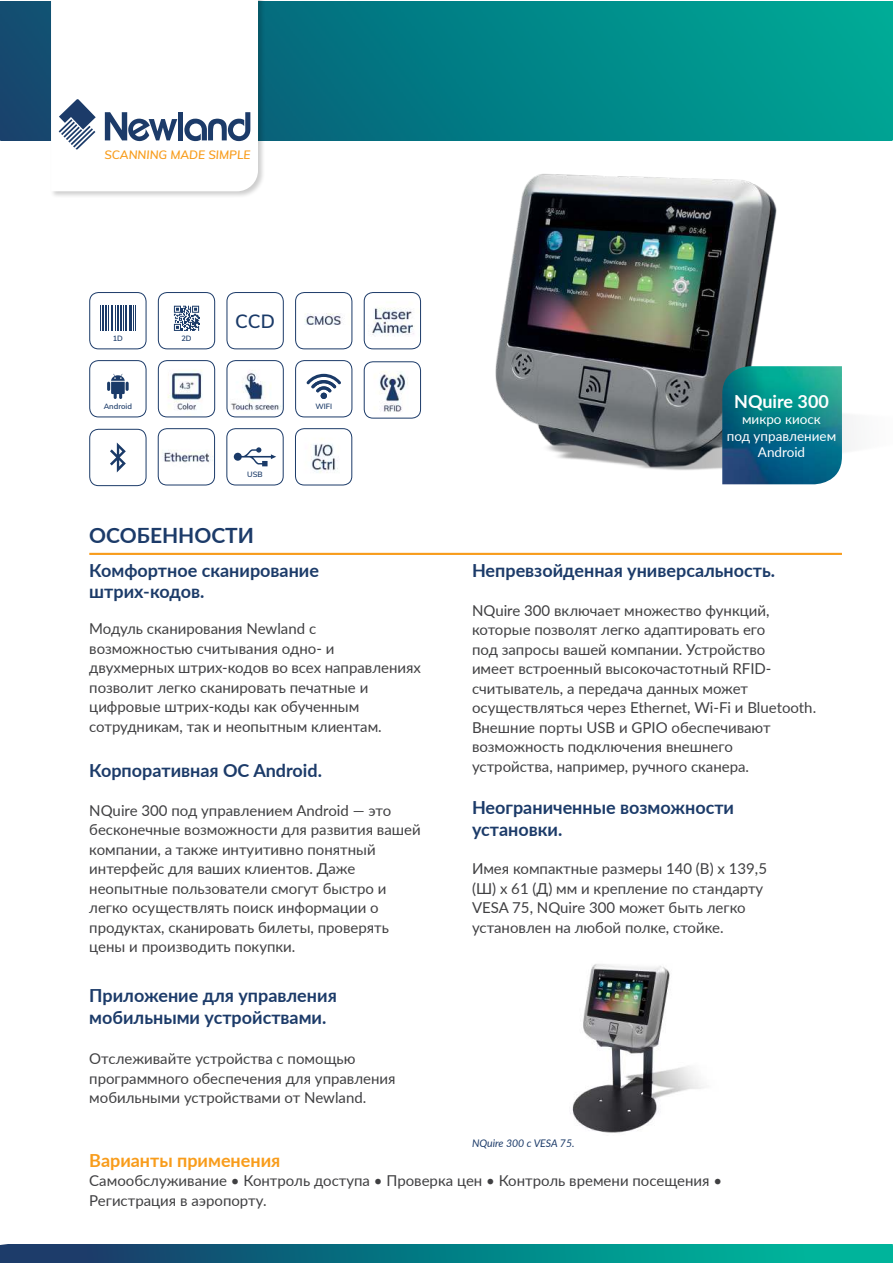
<style>
.page{position:relative;width:893px;height:1263px;background:#fff}
.page>*{position:absolute;margin:0;border:0;box-sizing:border-box;transform-origin:0 0}
.t1{font:700 21px "Lato";color:#1c3b69}
.t2{font:600 18.9px "Muli";color:#1a3a68}
.t3{font:700 18px/21.6px "Lato";color:#1c3b69}
.t4{font:700 18px "Lato";color:#f89c1b}
.t5{font:700 18px "Lato";color:#fff}
.t6{font:15px/19.5px "Lato";color:#404042}
.t7{font:13.5px/16.2px "Lato";color:#fff;text-align:center}
.t8{font:italic 600 11.85px "Muli";color:#f89c1b}
.t9{font:italic 10.5px "Lato";color:#1c3b69}
.t10{font:600 7.5px "Muli";color:#1a3a68}
</style>
<div class="page">
<img style="left:0;top:1px;width:893px;height:139px">
<div style="left:49px;top:0;width:217px;height:199px;background:#000;opacity:.2"></div>
<svg style="left:51px;top:0;width:207px;height:191px"></svg>
<img style="left:0;top:1245px;width:893px;height:18px">
<img style="left:495px;top:174px;width:356px;height:296px">
<img style="left:722px;top:366px;width:120px;height:118px">
<hr style="left:89px;top:553px;width:753px;height:2px;background:#f89c1b">
<img style="left:364px;top:361px;width:57px;height:57px">
<div style="left:364px;top:361px;width:57px;height:58px;border:1px solid #1c3b69;border-radius:9px"></div>
<svg style="left:107px;top:374px;width:22px;height:25px"></svg>
<div style="left:89px;top:360px;width:57px;height:57px;border:1px solid #1c3b69;border-radius:9px"></div>
<div style="left:227px;top:292px;width:57px;height:57px;border:1px solid #1c3b69;border-radius:9px"></div>
<svg style="left:234px;top:447px;width:42px;height:19px"></svg>
<div style="left:226px;top:428px;width:58px;height:57px;border:1px solid #1c3b69;border-radius:9px"></div>
<img style="left:227px;top:360px;width:57px;height:57px">
<div style="left:227px;top:360px;width:57px;height:57px;border:1px solid #1c3b69;border-radius:9px"></div>
<svg style="left:174px;top:306px;width:25px;height:25px"></svg>
<div style="left:158px;top:292px;width:57px;height:57px;border:1px solid #1c3b69;border-radius:9px"></div>
<img style="left:158px;top:428px;width:57px;height:57px">
<div style="left:158px;top:428px;width:57px;height:57px;border:1px solid #1c3b69;border-radius:9px"></div>
<img style="left:158px;top:360px;width:57px;height:57px">
<div style="left:158px;top:360px;width:57px;height:57px;border:1px solid #1c3b69;border-radius:9px"></div>
<img style="left:295px;top:292px;width:57px;height:57px">
<div style="left:295px;top:292px;width:57px;height:57px;border:1px solid #1c3b69;border-radius:9px"></div>
<img style="left:364px;top:292px;width:57px;height:57px">
<div style="left:364px;top:292px;width:57px;height:57px;border:1px solid #1c3b69;border-radius:9px"></div>
<img style="left:295px;top:428px;width:57px;height:57px">
<div style="left:295px;top:428px;width:57px;height:57px;border:1px solid #1c3b69;border-radius:9px"></div>
<svg style="left:306px;top:374px;width:35px;height:25px"></svg>
<div style="left:295px;top:360px;width:57px;height:57px;border:1px solid #1c3b69;border-radius:9px"></div>
<svg style="left:100px;top:306px;width:36px;height:25px"></svg>
<div style="left:89px;top:292px;width:57px;height:57px;border:1px solid #1c3b69;border-radius:9px"></div>
<img style="left:570px;top:964px;width:134px;height:169px">
<svg style="left:110px;top:442px;width:16px;height:30px"></svg>
<div style="left:89px;top:429px;width:57px;height:57px;border:1px solid #1c3b69;border-radius:9px"></div>
<p class="t8" style="left:104px;top:151px;width:148px">SCANNING MADE SIMPLE</p>
<p class="t10" style="left:113px;top:336px;width:12px">1D</p>
<p class="t10" style="left:104px;top:404px;width:30px">Android</p>
<p class="t10" style="left:181px;top:336px;width:12px">2D</p>
<p class="t2" style="left:235px;top:314px;width:41px">CCD</p>
<p class="t10" style="left:247px;top:472px;width:17px">USB</p>
<h1 class="t1" style="left:89px;top:520px;width:166px">ОСОБЕННОСТИ</h1>
<p class="t10" style="left:315px;top:404px;width:18px">WIFI</p>
<p class="t3" style="left:89px;top:559px;width:231px">Комфортное сканирование штрих-кодов.</p>
<p class="t6" style="left:89px;top:619px;width:333px">Модуль сканирования Newland с возможностью считывания одно- и двухмерных штрих-кодов во всех направлениях позволит легко сканировать печатные и цифровые штрих-коды как обученным сотрудникам, так и неопытным клиентам.</p>
<p class="t3" style="left:89px;top:759px;width:234px">Корпоративная ОС Android.</p>
<p class="t6" style="left:89px;top:800px;width:333px">NQuire 300 под управлением Android — это бесконечные возможности для развития вашей компании, а также интуитивно понятный интерфейс для ваших клиентов. Даже неопытные пользователи смогут быстро и легко осуществлять поиск информации о продуктах, сканировать билеты, проверять цены и производить покупки.</p>
<p class="t3" style="left:89px;top:984px;width:249px">Приложение для управления мобильными устройствами.</p>
<p class="t6" style="left:89px;top:1048px;width:308px">Отслеживайте устройства с помощью программного обеспечения для управления мобильными устройствами от Newland.</p>
<p class="t4" style="left:89px;top:1147px;width:193px">Варианты применения</p>
<p class="t5" style="left:734px;top:388px;width:96px">NQuire 300</p>
<p class="t7" style="left:727px;top:411px;width:111px">микро киоск<br>под управлением<br>Android</p>
<p class="t3" style="left:472px;top:559px;width:305px">Непревзойденная универсальность.</p>
<p class="t6" style="left:472px;top:600px;width:346px">NQuire 300 включает множество функций, которые позволят легко адаптировать его<br>под запросы вашей компании. Устройство<br>имеет встроенный высокочастотный RFID&shy;считыватель, а передача данных может осуществляться через Ethernet, Wi-Fi и Bluetooth.<br>Внешние порты USB и GPIO обеспечивают возможность подключения внешнего устройства, например, ручного сканера.</p>
<p class="t3" style="left:472px;top:796px;width:264px">Неограниченные возможности установки.</p>
<p class="t6" style="left:472px;top:858px;width:297px">Имея компактные размеры 140 (В) x 139,5 (Ш) x 61 (Д) мм и крепление по стандарту VESA 75, NQuire 300 может быть легко установлен на любой полке, стойке.</p>
<p class="t9" style="left:472px;top:1136px;width:104px">NQuire 300 с VESA 75.</p>
<p class="t6" style="left:89px;top:1170px;width:634px">Самообслуживание • Контроль доступа • Проверка цен • Контроль времени посещения •<br>Регистрация в аэропорту.</p>
</div>
